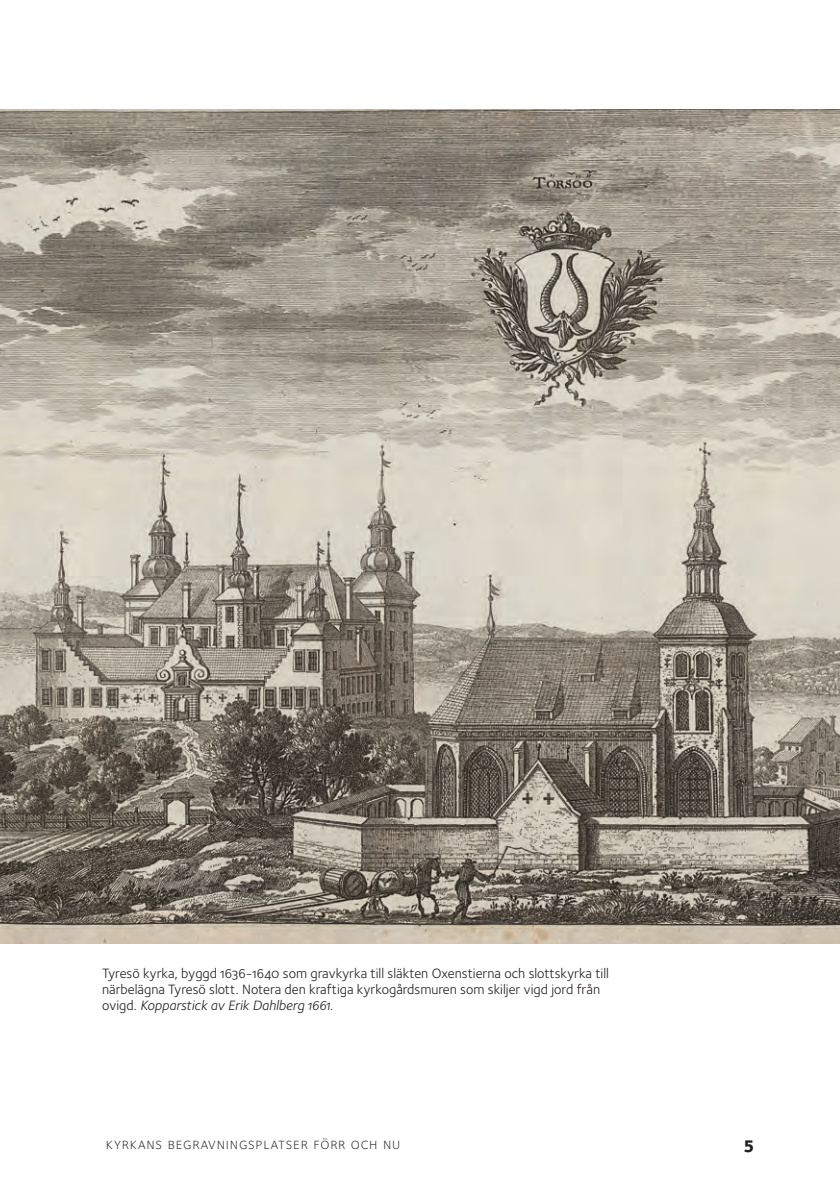
<style>
.page{position:relative;width:840px;height:1191px;background:#fff}
.page>*{position:absolute;margin:0;border:0;box-sizing:border-box;transform-origin:0 0}
.t1{font:18px "Foundry Sterling Extra Bold OSF";color:#231f20}
.t2{font:16px "Foundry Sterling Light Expert";letter-spacing:.05em;color:#231f20}
.t3{font:14px/16px "Foundry Sterling Book OSF";color:#231f20}
.t4{font:14px "Foundry Sterling Book Italic OSF";color:#231f20}
.s1{font-family:"Foundry Sterling Book OSF"}
</style>
<div class="page">
<img style="left:0;top:109px;width:839px;height:834px">
<p class="t3" style="left:102px;top:965px;width:508px">Tyresö kyrka, byggd 1636-1640 som gravkyrka till släkten Oxenstierna och slottskyrka till närbelägna Tyresö slott. Notera den kraftiga kyrkogårdsmuren som skiljer vigd jord från</p>
<p class="t4" style="left:102px;top:996px;width:232px"><span class="s1">ovigd.</span> Kopparstick av Erik Dahlberg 1661.</p>
<p class="t2" style="left:106px;top:1134px;width:295px">kyrkans begravningsplatser förr och nu</p>
<p class="t1" style="left:743px;top:1132px;width:11px">5</p>
</div>
